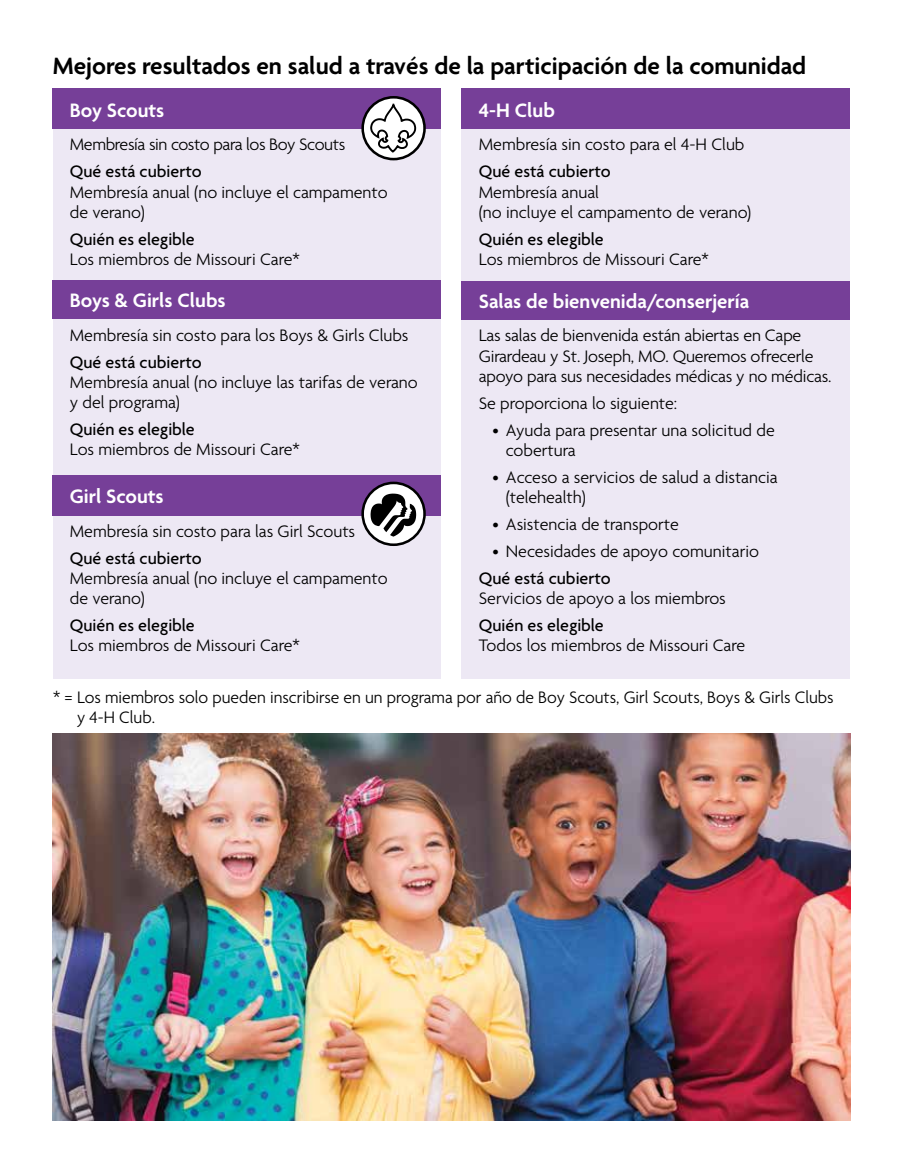
<style>
.page{position:relative;width:905px;height:1175px;background:#fff}
.page>*{position:absolute;margin:0;border:0;box-sizing:border-box;transform-origin:0 0}
.t1{font:600 25.5px "Agenda";color:#000}
.t2{font:600 21px "Agenda";color:#fff}
.t3{font:300 18px/20.2px "Agenda";color:#000}
.t4{font:300 18px "Agenda";letter-spacing:-.02em;color:#000}
.s1{font-weight:500}
</style>
<div class="page">
<div style="left:461px;top:100px;width:389px;height:578px;background:#ede8f4"></div>
<div style="left:53px;top:99px;width:388px;height:579px;background:#ede8f4"></div>
<div style="left:53px;top:89px;width:388px;height:40px;background:#763f98"></div>
<div style="left:53px;top:280px;width:388px;height:39px;background:#763f98"></div>
<div style="left:53px;top:475px;width:388px;height:40px;background:#763f98"></div>
<div style="left:462px;top:89px;width:387px;height:40px;background:#763f98"></div>
<div style="left:462px;top:281px;width:387px;height:38px;background:#763f98"></div>
<svg style="left:362px;top:483px;width:62px;height:62px"></svg>
<div style="left:361px;top:481px;width:65px;height:65px;border:3px solid #000;border-radius:50%"></div>
<svg style="left:370px;top:493px;width:46px;height:43px;background:#828282"></svg>
<svg style="left:362px;top:97px;width:62px;height:62px"></svg>
<div style="left:361px;top:96px;width:65px;height:64px;border:3px solid #000;border-radius:50%"></div>
<svg style="left:369px;top:102px;width:48px;height:55px;background:#c8c8c9"></svg>
<img style="left:52px;top:733px;width:798px;height:387px">
<h1 class="t1" style="left:53px;top:50px;width:755px">Mejores resultados en salud a través de la participación de la comunidad</h1>
<h2 class="t2" style="left:70px;top:97px;width:96px">Boy Scouts</h2>
<p class="t4" style="left:70px;top:134px;width:277px">Membresía sin costo para los Boy Scouts</p>
<p class="t3" style="left:70px;top:161px;width:319px"><span class="s1">Qué está cubierto<br></span>Membresía anual (no incluye el campamento de verano)</p>
<p class="t3" style="left:70px;top:228px;width:231px"><span class="s1">Quién es elegible<br></span>Los miembros de Missouri Care*</p>
<h2 class="t2" style="left:70px;top:287px;width:157px">Boys &amp; Girls Clubs</h2>
<p class="t3" style="left:70px;top:324px;width:340px">Membresía sin costo para los Boys &amp; Girls Clubs</p>
<p class="t3" style="left:70px;top:351px;width:349px"><span class="s1">Qué está cubierto<br></span>Membresía anual (no incluye las tarifas de verano y del programa)</p>
<p class="t3" style="left:70px;top:419px;width:231px"><span class="s1">Quién es elegible<br></span>Los miembros de Missouri Care*</p>
<h2 class="t2" style="left:70px;top:483px;width:95px">Girl Scouts</h2>
<p class="t3" style="left:70px;top:520px;width:287px">Membresía sin costo para las Girl Scouts</p>
<p class="t3" style="left:70px;top:547px;width:319px"><span class="s1">Qué está cubierto<br></span>Membresía anual (no incluye el campamento de verano)</p>
<p class="t3" style="left:70px;top:615px;width:231px"><span class="s1">Quién es elegible<br></span>Los miembros de Missouri Care*</p>
<h2 class="t2" style="left:479px;top:97px;width:78px">4-H Club</h2>
<p class="t3" style="left:479px;top:134px;width:267px">Membresía sin costo para el 4-H Club</p>
<p class="t3" style="left:479px;top:161px;width:274px"><span class="s1">Qué está cubierto<br></span>Membresía anual<br>(no incluye el campamento de verano)</p>
<p class="t3" style="left:479px;top:228px;width:231px"><span class="s1">Quién es elegible<br></span>Los miembros de Missouri Care*</p>
<h2 class="t2" style="left:479px;top:288px;width:272px">Salas de bienvenida/conserjería</h2>
<p class="t3" style="left:479px;top:325px;width:354px">Las salas de bienvenida están abiertas en Cape<br>Girardeau y St. Joseph, MO. Queremos ofrecerle apoyo para sus necesidades médicas y no médicas.</p>
<p class="t3" style="left:479px;top:392px;width:200px">Se proporciona lo siguiente:</p>
<p class="t3" style="left:506px;top:419px;width:270px;text-indent:-14px">• Ayuda para presentar una solicitud de cobertura</p>
<p class="t3" style="left:506px;top:466px;width:273px;text-indent:-14px">• Acceso a servicios de salud a distancia (telehealth)</p>
<p class="t3" style="left:492px;top:514px;width:188px">• Asistencia de transporte</p>
<p class="t3" style="left:492px;top:540px;width:268px">• Necesidades de apoyo comunitario</p>
<p class="t3" style="left:479px;top:567px;width:248px"><span class="s1">Qué está cubierto<br></span>Servicios de apoyo a los miembros</p>
<p class="t3" style="left:479px;top:615px;width:268px"><span class="s1">Quién es elegible<br></span>Todos los miembros de Missouri Care</p>
<p class="t3" style="left:77px;top:687px;width:758px;text-indent:-24px">* = Los miembros solo pueden inscribirse en un programa por año de Boy Scouts, Girl Scouts, Boys &amp; Girls Clubs y 4-H Club.</p>
</div>
